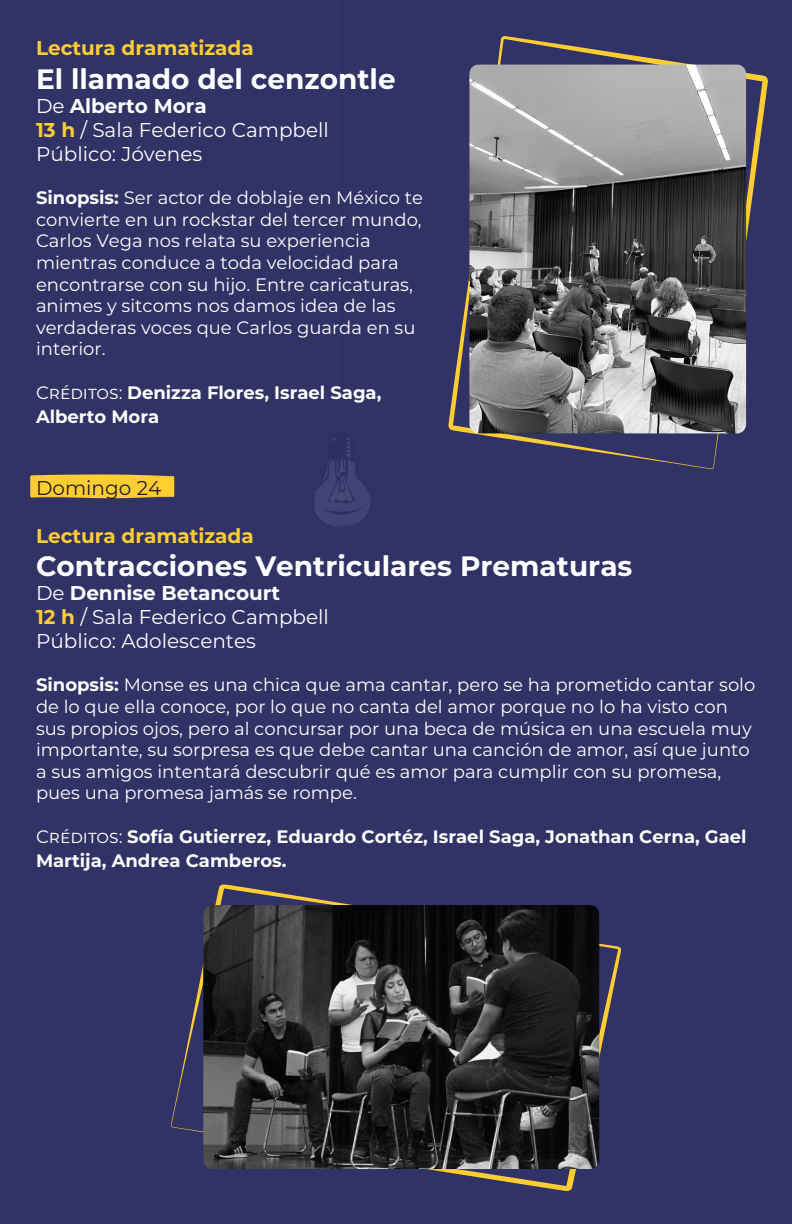
<style>
.page{position:relative;width:792px;height:1224px;background:#313265}
.page>*{position:absolute;margin:0;border:0;box-sizing:border-box;transform-origin:0 0}
.Cuerpo{font:700 28px "Montserrat";color:#fff}
.Cuerpo-2{font:20px "Montserrat";color:#fff}
.Cuerpo-3{font:700 20px "Montserrat";color:#fecd32}
.Cuerpo-4{font:700 20px "Montserrat";color:#fff}
.Cuerpo-5{font:20px "Montserrat";color:#231f20}
.Cuerpo-6{font:18px/21.6px "Montserrat";color:#fff}
.Cuerpo-7{font:700 18px/24px "Montserrat";color:#fff}
.s1{font-weight:400}
.s2{font-weight:700;color:#fecd32}
.s3{font-weight:700}
</style>
<div class="page">
<svg style="left:314px;top:437px;width:56px;height:90px"></svg>
<svg style="left:30px;top:474px;width:144px;height:24px;background:#f1c334"></svg>
<svg style="left:448px;top:36px;width:320px;height:433px"></svg>
<svg style="left:171px;top:884px;width:450px;height:307px"></svg>
<img style="left:203px;top:905px;width:396px;height:264px">
<img style="left:469px;top:65px;width:277px;height:368px">
<p class="Cuerpo-3" style="left:36px;top:34px;width:219px">Lectura dramatizada</p>
<p class="Cuerpo" style="left:36px;top:59px;width:361px">El llamado del cenzontle</p>
<p class="Cuerpo-4" style="left:36px;top:91px;width:172px"><span class="s1">De</span> Alberto Mora</p>
<p class="Cuerpo-2" style="left:36px;top:116px;width:295px"><span class="s2">13 h</span> / Sala Federico Campbell</p>
<p class="Cuerpo-2" style="left:36px;top:140px;width:168px">Público: Jóvenes</p>
<p class="Cuerpo-6" style="left:36px;top:186px;width:389px"><span class="s3">Sinopsis:</span> Ser actor de doblaje en México te convierte en un rockstar del tercer mundo, Carlos Vega nos relata su experiencia mientras conduce a toda velocidad para encontrarse con su hijo. Entre caricaturas, animes y sitcoms nos damos idea de las verdaderas voces que Carlos guarda en su interior.</p>
<p class="Cuerpo-7" style="left:36px;top:379px;width:347px"><span class="s1">Créditos:</span> Denizza Flores, Israel Saga,<br>Alberto Mora</p>
<p class="Cuerpo-5" style="left:36px;top:474px;width:127px">Domingo 24</p>
<p class="Cuerpo-3" style="left:36px;top:521px;width:219px">Lectura dramatizada</p>
<p class="Cuerpo" style="left:36px;top:546px;width:598px">Contracciones Ventriculares Prematuras</p>
<p class="Cuerpo-4" style="left:36px;top:579px;width:246px"><span class="s1">De</span> Dennise Betancourt</p>
<p class="Cuerpo-2" style="left:36px;top:603px;width:294px"><span class="s2">12 h</span> / Sala Federico Campbell</p>
<p class="Cuerpo-2" style="left:36px;top:627px;width:221px">Público: Adolescentes</p>
<p class="Cuerpo-6" style="left:36px;top:674px;width:721px"><span class="s3">Sinopsis:</span> Monse es una chica que ama cantar, pero se ha prometido cantar solo de lo que ella conoce, por lo que no canta del amor porque no lo ha visto con sus propios ojos, pero al concursar por una beca de música en una escuela muy importante, su sorpresa es que debe cantar una canción de amor, así que junto a sus amigos intentará descubrir qué es amor para cumplir con su promesa, pues una promesa jamás se rompe.</p>
<p class="Cuerpo-7" style="left:36px;top:823px;width:712px"><span class="s1">Créditos:</span> Sofía Gutierrez, Eduardo Cortéz, Israel Saga, Jonathan Cerna, Gael<br>Martija, Andrea Camberos.</p>
</div>
